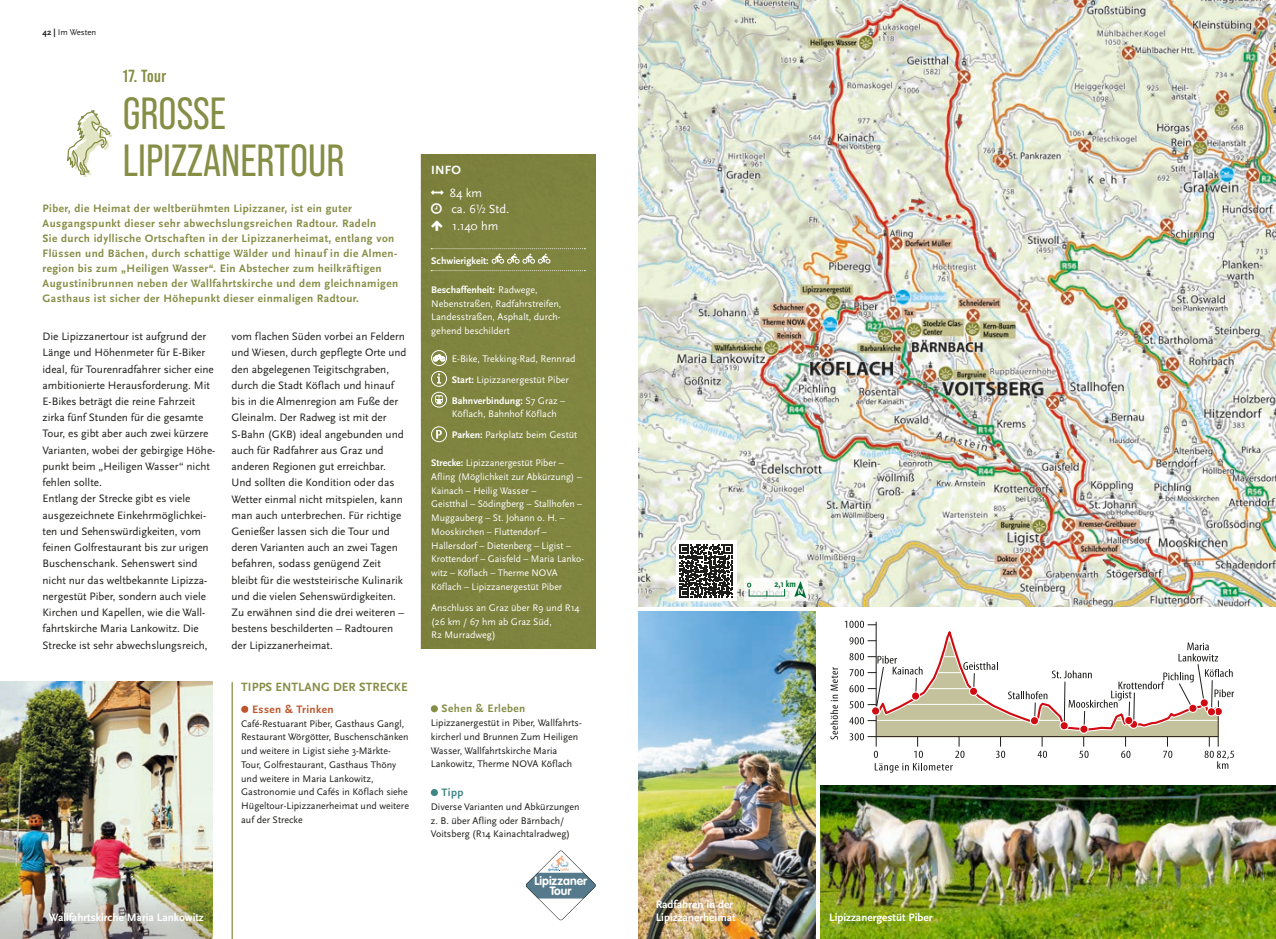
<style>
.page{position:relative;width:1276px;height:939px;background:#fff}
.page>*{position:absolute;margin:0;border:0;box-sizing:border-box;transform-origin:0 0}
.t1{font:45px/47.5px "Bebas Neue Pro";color:#868d45}
.t2{font:700 17.5px "Bebas Neue Pro";letter-spacing:.03em;color:#868d45}
.t3{font:700 12.5px "Scala Sans Pro";letter-spacing:.01em;color:#868d45}
.t4{font:12.5px/16.2px "Scala Sans Pro";color:#fff}
.t5{font:700 12.5px "Scala Sans Pro";color:#fff}
.t6{font:700 12px/9.6px "VAG Rounded";color:#fff;text-align:center}
.t7{font:11.25px/16.2px "Scala Sans Pro";color:#1d1d1b}
.t8{font:700 11.25px/15px "Scala Sans Pro";letter-spacing:.04em;color:#868d45}
.t9{font:700 11.25px/13.5px "Scala Sans Pro";color:#fff}
.t10{font:700 11.25px "Scala Sans Pro";letter-spacing:.04em;color:#bd562c}
.t11{font:700 11.25px "Scala Sans Pro";color:#3f8586}
.t12{font:10px/13.8px "Scala Sans Pro";color:#fff}
.t13{font:10px/13.8px "Scala Sans Pro";color:#1d1d1b}
.t14{font:700 10px "Scala Sans Pro";color:#fff}
.t15{font:700 condensed 9.38px "Scala Sans Pro";color:#006f35}
.t16{font:8.75px "Scala Sans Pro";color:#1d1d1b}
.s1{font-weight:700}
.s2{font-weight:300}
</style>
<div class="page">
<img style="left:638px;top:612px;width:177px;height:327px">
<img style="left:638px;top:0;width:638px;height:606px">
<svg style="left:676px;top:541px;width:60px;height:60px"></svg>
<svg style="left:679px;top:545px;width:53px;height:52px"></svg>
<img style="left:820px;top:785px;width:456px;height:154px">
<svg style="left:744px;top:578px;width:64px;height:23px"></svg>
<svg style="left:794px;top:581px;width:12px;height:17px"></svg>
<svg style="left:747px;top:583px;width:4px;height:4px"></svg>
<svg style="left:66px;top:110px;width:47px;height:67px"></svg>
<div style="left:420px;top:154px;width:175px;height:495px;background:#7f843f"></div>
<div style="left:431px;top:350px;width:16px;height:16px;border:1px solid #fff;border-radius:50%"></div>
<svg style="left:433px;top:355px;width:12px;height:6px"></svg>
<div style="left:431px;top:371px;width:16px;height:16px;border:1px solid #fff;border-radius:50%"></div>
<svg style="left:437px;top:373px;width:4px;height:11px"></svg>
<div style="left:431px;top:392px;width:16px;height:15px;border:1px solid #fff;border-radius:50%"></div>
<svg style="left:435px;top:395px;width:8px;height:9px"></svg>
<div style="left:431px;top:426px;width:16px;height:16px;border:1px solid #fff;border-radius:50%"></div>
<svg style="left:436px;top:430px;width:6px;height:9px"></svg>
<svg style="left:431px;top:248px;width:154px;height:16px;background:#8b8f52"></svg>
<svg style="left:431px;top:270px;width:154px;height:1px"></svg>
<img style="left:0;top:682px;width:213px;height:257px">
<div style="left:241px;top:706px;width:7px;height:7px;background:#bd562c;border-radius:50%"></div>
<hr style="left:231px;top:682px;width:2px;height:257px;background:#868d45">
<div style="left:431px;top:705px;width:7px;height:7px;background:#868d45;border-radius:50%"></div>
<div style="left:431px;top:789px;width:7px;height:7px;background:#3f8586;border-radius:50%"></div>
<svg style="left:525px;top:851px;width:71px;height:70px"></svg>
<img style="left:0;top:890px;width:211px;height:49px">
<svg style="left:830px;top:667px;width:8px;height:73px"></svg>
<svg style="left:844px;top:620px;width:390px;height:153px"></svg>
<svg style="left:431px;top:190px;width:13px;height:5px"></svg>
<svg style="left:431px;top:204px;width:11px;height:10px"></svg>
<svg style="left:431px;top:220px;width:11px;height:11px"></svg>
<p class="t16" style="left:43px;top:28px;width:55px"><span class="s1">42 |</span> Im Westen</p>
<h2 class="t2" style="left:123px;top:66px;width:45px">17. Tour</h2>
<h1 class="t1" style="left:123px;top:89px;width:223px">GROSSE<br>LIPIZZANERTOUR</h1>
<p class="t8" style="left:43px;top:201px;width:357px">Piber, die Heimat der weltberühmten Lipizzaner, ist ein guter Ausgangspunkt dieser sehr abwechslungsreichen Radtour. Radeln<br>Sie durch idyllische Ortschaften in der Lipizzanerheimat, entlang von Flüssen und Bächen, durch schattige Wälder und hinauf in die Almen&shy;region bis zum „Heiligen Wasser“. Ein Abstecher zum heilkräftigen Augustinibrunnen neben der Wallfahrtskirche und dem gleichnamigen Gasthaus ist sicher der Höhepunkt dieser einmaligen Radtour.</p>
<p class="t7" style="left:43px;top:328px;width:174px">Die Lipizzanertour ist aufgrund der Länge und Höhenmeter für E-Biker ideal, für Tourenradfahrer sicher eine ambitionierte Herausforderung. Mit E-Bikes beträgt die reine Fahrzeit zirka fünf Stunden für die gesamte Tour, es gibt aber auch zwei kürzere Varianten, wobei der gebirgige Höhe&shy;punkt beim „Heiligen Wasser“ nicht fehlen sollte.<br>Entlang der Strecke gibt es viele ausgezeichnete Einkehrmöglichkei&shy;ten und Sehenswürdigkeiten, vom feinen Golfrestaurant bis zur urigen Buschenschank. Sehenswert sind nicht nur das weltbekannte Lipizza&shy;nergestüt Piber, sondern auch viele Kirchen und Kapellen, wie die Wall&shy;fahrtskirche Maria Lankowitz. Die Strecke ist sehr abwechslungsreich,</p>
<p class="t7" style="left:231px;top:328px;width:176px">vom flachen Süden vorbei an Feldern und Wiesen, durch gepflegte Orte und den abgelegenen Teigitschgraben, durch die Stadt Köflach und hinauf bis in die Almenregion am Fuße der Gleinalm. Der Radweg ist mit der S-Bahn (GKB) ideal angebunden und auch für Radfahrer aus Graz und anderen Regionen gut erreichbar.<br>Und sollten die Kondition oder das Wetter einmal nicht mitspielen, kann man auch unterbrechen. Für richtige Genießer lassen sich die Tour und deren Varianten auch an zwei Tagen befahren, sodass genügend Zeit bleibt für die weststeirische Kulinarik und die vielen Sehenswürdigkeiten.<br>Zu erwähnen sind die drei weiteren – bestens beschilderten – Radtouren der Lipizzanerheimat.</p>
<p class="t9" style="left:49px;top:911px;width:156px">Wallfahrtskirche Maria Lankowitz</p>
<p class="t3" style="left:241px;top:679px;width:168px">TIPPS ENTLANG DER STRECKE</p>
<p class="t10" style="left:252px;top:703px;width:83px">Essen &amp; Trinken</p>
<p class="t13" style="left:241px;top:716px;width:169px">Café-Restuarant Piber, Gasthaus Gangl, Restaurant Wörgötter, Buschenschänken und weitere in Ligist siehe 3-Märkte-Tour, Golfrestaurant, Gasthaus Thöny und weitere in Maria Lankowitz, Gastronomie und Cafés in Köflach siehe Hügeltour-Lipizzanerheimat und weitere auf der Strecke</p>
<p class="t5" style="left:431px;top:163px;width:31px">INFO</p>
<p class="t4" style="left:450px;top:185px;width:61px">84 km<br>ca. 6<span class="s2">½</span> Std.<br>1.140 hm</p>
<p class="t14" style="left:431px;top:255px;width:59px">Schwierigkeit:</p>
<p class="t12" style="left:431px;top:283px;width:132px"><span class="s1">Beschaffenheit:</span> Radwege,<br>Nebenstraßen, Radfahrstreifen,<br>Landesstraßen, Asphalt, durch&shy;gehend beschildert</p>
<p class="t12" style="left:452px;top:348px;width:125px;line-height:20.9px">E-Bike, Trekking-Rad, Rennrad<br><span class="s1">Start:</span> Lipizzanergestüt Piber<br><span class="s1">Bahnverbindung:</span> S7 Graz –</p>
<p class="t12" style="left:452px;top:404px;width:127px;line-height:20.9px">Köflach, Bahnhof Köflach<br><span class="s1">Parken:</span> Parkplatz beim Gestüt</p>
<p class="t12" style="left:431px;top:456px;width:154px"><span class="s1">Strecke:</span> Lipizzanergestüt Piber –<br>Afling (Möglichkeit zur Abkürzung) –<br>Kainach – Heilig Wasser –<br>Geistthal – Södingberg – Stallhofen –<br>Muggauberg – St. Johann o. H. –<br>Mooskirchen – Fluttendorf –<br>Hallersdorf – Dietenberg – Ligist –<br>Krottendorf – Gaisfeld – Maria Lanko&shy;witz – Köflach – Therme NOVA<br>Köflach – Lipizzanergestüt Piber</p>
<p class="t12" style="left:431px;top:601px;width:149px">Anschluss an Graz über R9 und R14 (26 km / 67 hm ab Graz Süd,<br>R2 Murradweg)</p>
<p class="t8" style="left:441px;top:701px;width:85px">Sehen &amp; Erleben</p>
<p class="t13" style="left:431px;top:716px;width:152px">Lipizzanergestüt in Piber, Wallfahrts&shy;kircherl und Brunnen Zum Heiligen Wasser, Wallfahrtskirche Maria Lankowitz, Therme NOVA Köflach</p>
<p class="t11" style="left:441px;top:786px;width:24px">Tipp</p>
<p class="t13" style="left:431px;top:800px;width:150px">Diverse Varianten und Abkürzungen z. B. über Afling oder Bärnbach/<br>Voitsberg (R14 Kainachtalradweg)</p>
<p class="t6" style="left:534px;top:877px;width:55px">Lipizzaner<br>Tour</p>
<p class="t15" style="left:774px;top:579px;width:23px">2,1 km</p>
<p class="t9" style="left:656px;top:897px;width:81px">Radfahren in der<br>Lipizzanerheimat</p>
<p class="t9" style="left:829px;top:911px;width:105px">Lipizzanergestüt Piber</p>
</div>
